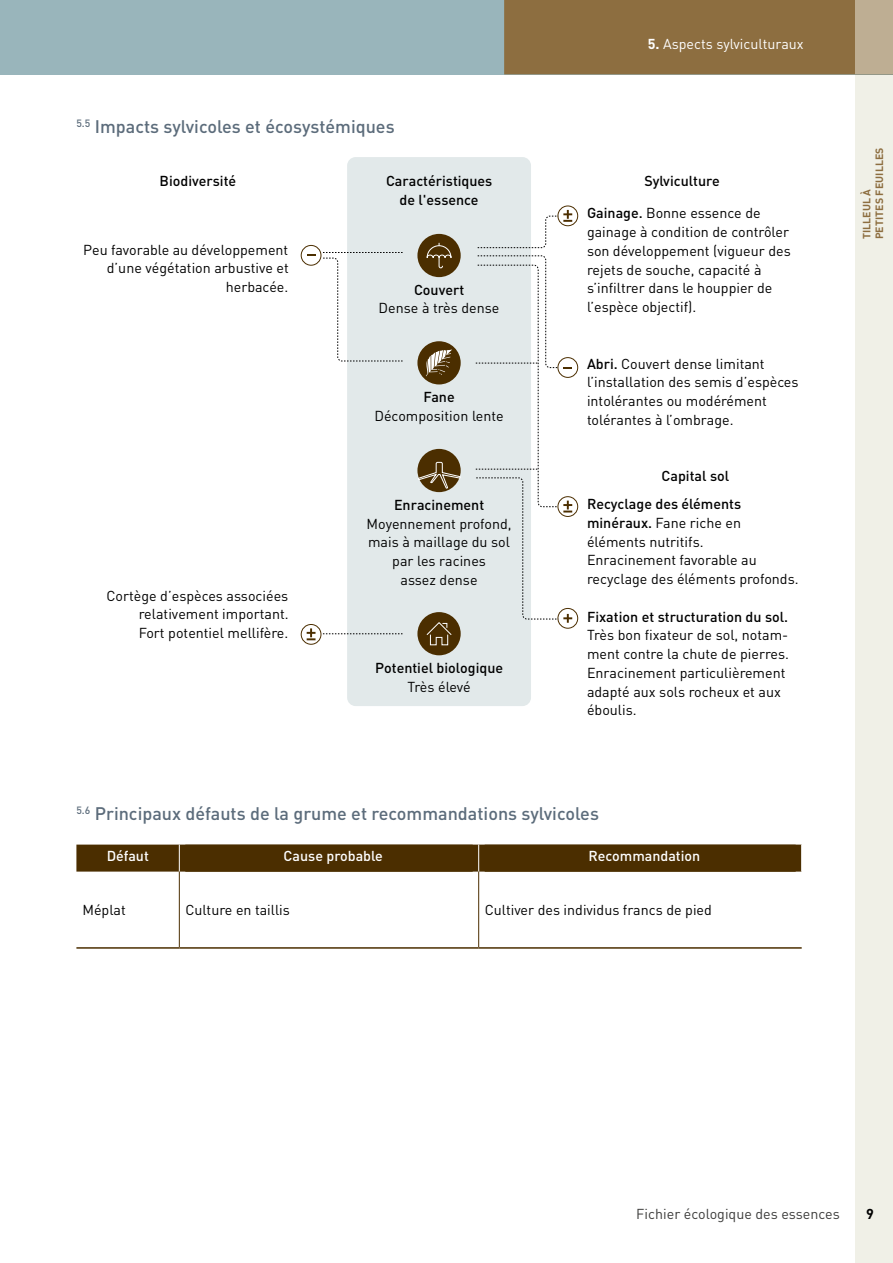
<style>
.page{position:relative;width:893px;height:1263px;background:#fff}
.page>*{position:absolute;margin:0;border:0;box-sizing:border-box;transform-origin:0 0}
.t1{font:500 18px "DIN Pro";color:#5c6c7b}
.t2{font:14.25px/18.8px "DIN Pro";color:#000}
.t3{font:500 14.25px/18.8px "DIN Pro";color:#000;text-align:center}
.t4{font:500 14.25px "DIN Pro";color:#fff}
.t5{font:14.25px "DIN Pro";color:#3c3c3b}
.t6{font:14.25px "DIN Pro";color:#fff}
.t7{font:700 14.25px "DIN Pro";color:#000}
.t8{font:700 10.5px/12.6px "DIN Pro";letter-spacing:.01em;color:#8d6e40}
.s1{font-weight:700}
.s2{font-weight:500}
</style>
<div class="page">
<div style="left:856px;top:0;width:37px;height:1263px;background:#f0f0e7"></div>
<div style="left:0;top:0;width:893px;height:74px;background:#99b5bb"></div>
<div style="left:504px;top:0;width:352px;height:74px;background:#8d6e40"></div>
<div style="left:856px;top:0;width:37px;height:74px;background:#beae93"></div>
<div style="left:347px;top:157px;width:184px;height:549px;background:#e2e9ea;border-radius:9px"></div>
<div style="left:301px;top:245px;width:20px;height:21px;border:1px solid #4b2e00;border-radius:50%"></div>
<svg style="left:307px;top:254px;width:8px;height:2px"></svg>
<div style="left:558px;top:357px;width:20px;height:21px;border:1px solid #4b2e00;border-radius:50%"></div>
<div style="left:558px;top:608px;width:20px;height:21px;border:1px solid #4b2e00;border-radius:50%"></div>
<svg style="left:563px;top:614px;width:9px;height:9px"></svg>
<div style="left:301px;top:624px;width:20px;height:21px;border:1px solid #4b2e00;border-radius:50%"></div>
<svg style="left:307px;top:628px;width:8px;height:12px"></svg>
<div style="left:558px;top:206px;width:20px;height:20px;border:1px solid #4b2e00;border-radius:50%"></div>
<svg style="left:563px;top:210px;width:9px;height:12px"></svg>
<div style="left:558px;top:496px;width:20px;height:21px;border:1px solid #4b2e00;border-radius:50%"></div>
<svg style="left:563px;top:501px;width:9px;height:11px"></svg>
<svg style="left:321px;top:215px;width:238px;height:419px"></svg>
<div style="left:417px;top:234px;width:44px;height:43px;background:#4b2e00;border-radius:50%"></div>
<svg style="left:426px;top:242px;width:26px;height:27px"></svg>
<div style="left:417px;top:612px;width:44px;height:43px;background:#4b2e00;border-radius:50%"></div>
<svg style="left:426px;top:622px;width:26px;height:23px"></svg>
<div style="left:417px;top:341px;width:44px;height:43px;background:#4b2e00;border-radius:50%"></div>
<svg style="left:426px;top:349px;width:26px;height:27px"></svg>
<svg style="left:476px;top:363px;width:62px;height:1px"></svg>
<svg style="left:476px;top:469px;width:62px;height:1px"></svg>
<svg style="left:76px;top:844px;width:726px;height:27px"></svg>
<hr style="left:179px;top:871px;width:1px;height:76px;background:#4b2e00">
<hr style="left:478px;top:871px;width:1px;height:76px;background:#4b2e00">
<hr style="left:76px;top:947px;width:103px;height:2px;background:#4b2e00">
<hr style="left:179px;top:947px;width:300px;height:2px;background:#4b2e00">
<hr style="left:479px;top:947px;width:323px;height:2px;background:#4b2e00">
<div style="left:185px;top:845px;width:288px;height:27px;background:#4b2e00"></div>
<div style="left:485px;top:845px;width:311px;height:27px;background:#4b2e00"></div>
<p class="t1" style="left:76px;top:114px;width:320px"><sup>5.5</sup> Impacts sylvicoles et écosystémiques</p>
<p class="t6" style="left:648px;top:34px;width:157px"><span class="s1">5.</span> Aspects sylviculturaux</p>
<p class="t3" style="left:160px;top:171px;width:78px">Biodiversité</p>
<p class="t3" style="left:644px;top:171px;width:77px">Sylviculture</p>
<p class="t3" style="left:386px;top:171px;width:108px">Caractéristiques de l'essence</p>
<p class="t2" style="left:83px;top:240px;width:207px;text-align:right">Peu favorable au développement d’une végétation arbustive et herbacée.</p>
<p class="t2" style="left:139px;top:585px;width:151px;text-align:justify;text-indent:-32px">Cortège d’espèces associées relativement important.<br>Fort potentiel mellifère.</p>
<p class="t3" style="left:414px;top:279px;width:52px">Couvert</p>
<p class="t2" style="left:379px;top:298px;width:122px">Dense à très dense</p>
<p class="t3" style="left:423px;top:387px;width:33px">Fane</p>
<p class="t2" style="left:374px;top:406px;width:131px">Décomposition lente</p>
<p class="t3" style="left:394px;top:495px;width:92px">Enracinement</p>
<p class="t2" style="left:367px;top:513px;width:147px;text-align:center">Moyennement profond, mais à maillage du sol par les racines<br>assez dense</p>
<p class="t3" style="left:375px;top:658px;width:129px">Potentiel biologique</p>
<p class="t2" style="left:407px;top:676px;width:65px">Très élevé</p>
<p class="t2" style="left:587px;top:203px;width:205px"><span class="s2">Gainage.</span> Bonne essence de gainage à condition de contrôler son développement (vigueur des rejets de souche, capacité à s’infiltrer dans le houppier de l’espèce objectif).</p>
<p class="t2" style="left:587px;top:353px;width:213px"><span class="s2">Abri.</span> Couvert dense limitant l’installation des semis d’espèces intolérantes ou modérément tolérantes à l’ombrage.</p>
<p class="t3" style="left:587px;top:462px;width:156px;line-height:27.8px;text-align:left;text-indent:75px">Capital sol<br>Recyclage des éléments</p>
<p class="t2" style="left:587px;top:513px;width:213px"><span class="s2">minéraux.</span> Fane riche en éléments nutritifs.<br>Enracinement favorable au recyclage des éléments profonds.</p>
<p class="t3" style="left:587px;top:606px;width:203px">Fixation et structuration du sol.</p>
<p class="t2" style="left:587px;top:625px;width:204px">Très bon fixateur de sol, notam&shy;ment contre la chute de pierres.<br>Enracinement particulièrement adapté aux sols rocheux et aux éboulis.</p>
<p class="t1" style="left:76px;top:802px;width:524px"><sup>5.6</sup> Principaux défauts de la grume et recommandations sylvicoles</p>
<p class="t4" style="left:107px;top:847px;width:44px">Défaut</p>
<p class="t4" style="left:284px;top:847px;width:101px">Cause probable</p>
<p class="t4" style="left:589px;top:847px;width:113px">Recommandation</p>
<p class="t2" style="left:82px;top:900px;width:45px">Méplat</p>
<p class="t2" style="left:185px;top:900px;width:106px">Culture en taillis</p>
<p class="t2" style="left:485px;top:900px;width:229px">Cultiver des individus francs de pied</p>
<p class="t8" style="left:860px;top:239px;width:94px;rotate:-90deg">TILLEUL À<br>PETITES FEUILLES</p>
<p class="t5" style="left:636px;top:1204px;width:205px">Fichier écologique des essences</p>
<p class="t7" style="left:866px;top:1204px;width:9px">9</p>
</div>
